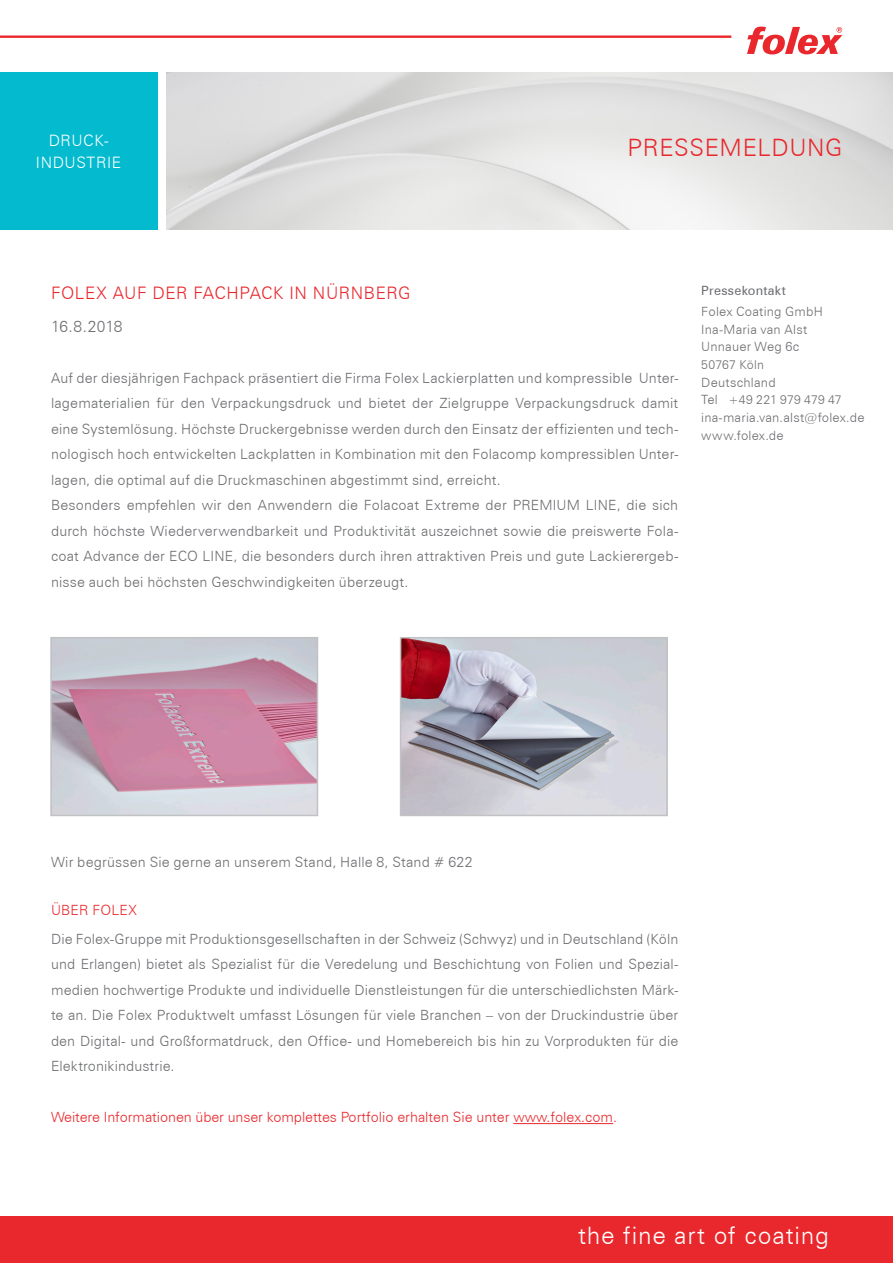
<style>
.page{position:relative;width:893px;height:1263px;background:#fff}
.page>*{position:absolute;margin:0;border:0;box-sizing:border-box;transform-origin:0 0}
.grundtext{font:300 24px "Zurich BT";letter-spacing:.035em;color:#fff}
.newsletter{font:300 24px "Zurich BT";letter-spacing:.025em;color:#e9282d}
.titel{font:300 17.25px "Zurich BT";letter-spacing:.03em;color:#e9282d}
.t1{font:300 15.75px/21.8px "Zurich BT";letter-spacing:.035em;color:#fff;text-align:center}
.untertitel{font:300 15.6px "Zurich BT";letter-spacing:-.005em;color:#6c6d70}
.grundtext-2{font:300 14.1px/25.5px "Zurich BT";letter-spacing:.01em;color:#6c6d70;text-align:justify}
.grundtext-3{font:300 14.1px "Zurich BT";letter-spacing:-.005em;color:#e9282d}
.übertitelchen{font:300 14.1px "Zurich BT";letter-spacing:.01em;color:#e9282d}
.adresstext{font:300 12.75px "Zurich BT";letter-spacing:.015em;color:#6c6d70}
.grundtext-4{font:12.75px "Zurich BT";letter-spacing:.02em;color:#6c6d70}
.adresstext-2{font:300 12.3px "Zurich BT";letter-spacing:.015em;color:#6c6d70}
.s1{font-size:12.75px}
</style>
<div class="page">
<div style="left:0;top:72px;width:157px;height:157px;background:#03bace"></div>
<hr style="left:0;top:35px;width:731px;height:3px;background:#e9282d">
<svg style="left:747px;top:27px;width:95px;height:27px"></svg>
<hr style="left:513px;top:1123px;width:100px;height:1px;background:#e9282d">
<div style="left:0;top:1216px;width:893px;height:47px;background:#e9282d"></div>
<img style="left:53px;top:640px;width:262px;height:173px">
<div style="left:50px;top:637px;width:268px;height:179px;border:2px solid #c1c2c4"></div>
<img style="left:403px;top:640px;width:262px;height:173px">
<div style="left:400px;top:637px;width:268px;height:179px;border:2px solid #c1c2c4"></div>
<p class="t1" style="left:36px;top:129px;width:87px">DRUCK-<br>INDUSTRIE</p>
<p class="newsletter" style="left:628px;top:133px;width:216px">PRESSEMELDUNG</p>
<p class="titel" style="left:51px;top:282px;width:361px">FOLEX AUF DER FACHPACK IN NÜRNBERG</p>
<p class="untertitel" style="left:51px;top:317px;width:73px">16.8.2018</p>
<p class="grundtext-2" style="left:51px;top:365px;width:629px">Auf der diesjährigen Fachpack präsentiert die Firma Folex Lackierplatten und kompressible Unter&shy;lagematerialien für den Verpackungsdruck und bietet der Zielgruppe Verpackungsdruck damit eine Systemlösung. Höchste Druckergebnisse werden durch den Einsatz der effizienten und tech&shy;nologisch hoch entwickelten Lackplatten in Kombination mit den Folacomp kompressiblen Unter&shy;lagen, die optimal auf die Druckmaschinen abgestimmt sind, erreicht.</p>
<p class="grundtext-2" style="left:51px;top:492px;width:629px">Besonders empfehlen wir den Anwendern die Folacoat Extreme der PREMIUM LINE, die sich durch höchste Wiederverwendbarkeit und Produktivität auszeichnet sowie die preiswerte Fola&shy;coat Advance der ECO LINE, die besonders durch ihren attraktiven Preis und gute Lackierergeb&shy;nisse auch bei höchsten Geschwindigkeiten überzeugt.</p>
<p class="grundtext-4" style="left:701px;top:283px;width:86px">Pressekontakt</p>
<p class="adresstext" style="left:701px;top:304px;width:123px">Folex Coating GmbH</p>
<p class="adresstext" style="left:701px;top:321px;width:108px">Ina-Maria van Alst</p>
<p class="adresstext" style="left:701px;top:339px;width:100px">Unnauer Weg 6c</p>
<p class="adresstext-2" style="left:701px;top:357px;width:64px">50767 Köln</p>
<p class="adresstext" style="left:701px;top:374px;width:76px">Deutschland</p>
<p class="adresstext-2" style="left:701px;top:393px;width:142px"><span class="s1">Tel</span> +49 221 979 479 47</p>
<p class="adresstext" style="left:701px;top:410px;width:165px">ina-maria.van.alst@folex.de</p>
<p class="adresstext" style="left:701px;top:427px;width:84px">www.folex.de</p>
<p class="grundtext-2" style="left:51px;top:849px;width:423px">Wir begrüssen Sie gerne an unserem Stand, Halle 8, Stand # 622</p>
<p class="übertitelchen" style="left:51px;top:902px;width:87px">ÜBER FOLEX</p>
<p class="grundtext-2" style="left:51px;top:926px;width:629px">Die Folex-Gruppe mit Produktionsgesellschaften in der Schweiz (Schwyz) und in Deutschland (Köln und Erlangen) bietet als Spezialist für die Veredelung und Beschichtung von Folien und Spezial&shy;medien hochwertige Produkte und individuelle Dienstleistungen für die unterschiedlichsten Märk&shy;te an. Die Folex Produktwelt umfasst Lösungen für viele Branchen – von der Druckindustrie über den Digital- und Großformatdruck, den Office- und Homebereich bis hin zu Vorprodukten für die Elektronikindustrie.</p>
<p class="grundtext-3" style="left:51px;top:1109px;width:568px">Weitere Informationen über unser komplettes Portfolio erhalten Sie unter www.folex.com.</p>
<p class="grundtext" style="left:578px;top:1221px;width:253px">the fine art of coating</p>
</div>
